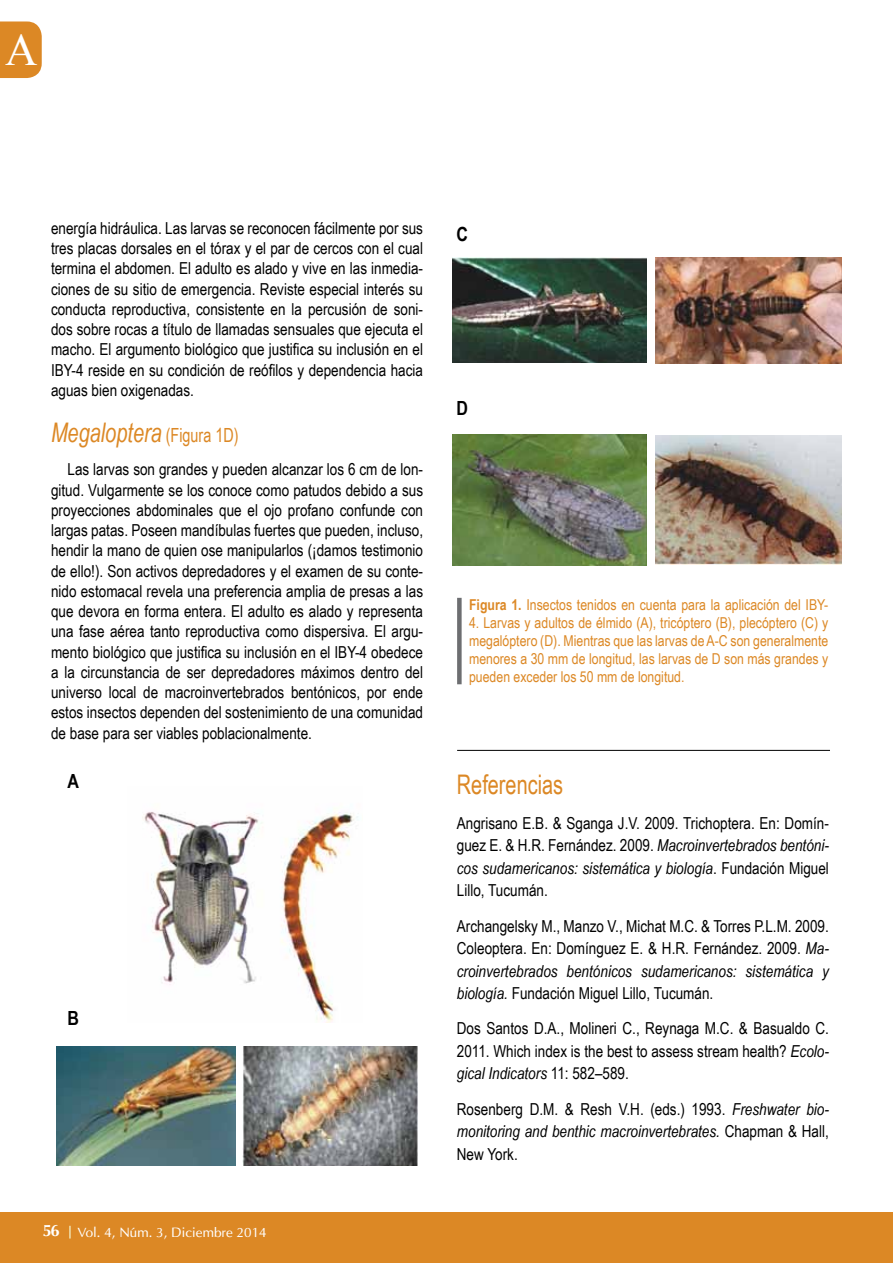
<style>
.page{position:relative;width:893px;height:1263px;background:#fff}
.page>*{position:absolute;margin:0;border:0;box-sizing:border-box;transform-origin:0 0}
.t1{font:45px "Times New Roman";color:#fff}
.t2{font:italic 27px "Arial Narrow";color:#dc8825;scale:.9 1}
.t3{font:27px "Arial Narrow";color:#dc8825;scale:.9 1}
.t4{font:700 19.5px "Arial Narrow";color:#000}
.t5{font:16.5px/20.2px "Arial Narrow";color:#000;text-align:justify}
.t6{font:15px/18px "Arial Narrow";color:#dc8825;text-align:justify}
.t7{font:13.5px "Optima";color:#fff}
.s1{font-style:normal;font-size:19.5px}
.s2{font-weight:700;font-size:16.5px}
.s3{font-weight:700}
.s4{font-style:italic}
</style>
<div class="page">
<div style="left:0;top:1213px;width:893px;height:50px;background:#dc8825"></div>
<svg style="left:0;top:21px;width:42px;height:57px;background:#dd8e30"></svg>
<div style="left:457px;top:598px;width:5px;height:86px;background:#6d6e71"></div>
<img style="left:142px;top:811px;width:216px;height:212px">
<img style="left:57px;top:1046px;width:178px;height:119px">
<img style="left:453px;top:258px;width:194px;height:105px">
<img style="left:453px;top:435px;width:194px;height:130px">
<img style="left:655px;top:436px;width:187px;height:128px">
<img style="left:655px;top:258px;width:187px;height:106px">
<img style="left:243px;top:1046px;width:174px;height:119px">
<hr style="left:457px;top:750px;width:373px;height:1px;background:#000">
<h1 class="t1" style="left:5px;top:20px;width:34px">A</h1>
<p class="t5" style="left:51px;top:217px;width:374px">energía hidráulica. Las larvas se reconocen fácilmente por sus tres placas dorsales en el tórax y el par de cercos con el cual termina el abdomen. El adulto es alado y vive en las inmedia&shy;ciones de su sitio de emergencia. Reviste especial interés su conducta reproductiva, consistente en la percusión de soni&shy;dos sobre rocas a título de llamadas sensuales que ejecuta el macho. El argumento biológico que justifica su inclusión en el IBY-4 reside en su condición de reófilos y dependencia hacia aguas bien oxigenadas.</p>
<h2 class="t2" style="left:51px;top:414px;width:210px">Megaloptera <span class="s1">(Figura 1D)</span></h2>
<p class="t5" style="left:51px;top:459px;width:374px;text-indent:16px">Las larvas son grandes y pueden alcanzar los 6 cm de lon&shy;gitud. Vulgarmente se los conoce como patudos debido a sus proyecciones abdominales que el ojo profano confunde con largas patas. Poseen mandíbulas fuertes que pueden, incluso, hendir la mano de quien ose manipularlos (¡damos testimonio de ello!). Son activos depredadores y el examen de su conte&shy;nido estomacal revela una preferencia amplia de presas a las que devora en forma entera. El adulto es alado y representa una fase aérea tanto reproductiva como dispersiva. El argu&shy;mento biológico que justifica su inclusión en el IBY-4 obedece a la circunstancia de ser depredadores máximos dentro del universo local de macroinvertebrados bentónicos, por ende estos insectos dependen del sostenimiento de una comunidad de base para ser viables poblacionalmente.</p>
<p class="t4" style="left:68px;top:766px;width:13px">A</p>
<p class="t4" style="left:68px;top:1003px;width:13px">B</p>
<p class="t7" style="left:43px;top:1224px;width:225px"><span class="s2">56</span> Vol. 4, Núm. 3, Diciembre 2014</p>
<p class="t4" style="left:457px;top:219px;width:13px">C</p>
<p class="t4" style="left:457px;top:393px;width:13px">D</p>
<p class="t6" style="left:469px;top:596px;width:361px"><span class="s3">Figura 1.</span> Insectos tenidos en cuenta para la aplicación del IBY-</p>
<p class="t6" style="left:469px;top:614px;width:361px">4. Larvas y adultos de élmido (A), tricóptero (B), plecóptero (C) y megalóptero (D). Mientras que las larvas de A-C son generalmente menores a 30 mm de longitud, las larvas de D son más grandes y pueden exceder los 50 mm de longitud.</p>
<h2 class="t3" style="left:457px;top:764px;width:120px">Referencias</h2>
<p class="t5" style="left:457px;top:811px;width:374px;line-height:22.5px">Angrisano E.B. &amp; Sganga J.V. 2009. Trichoptera. En: Domín&shy;guez E. &amp; H.R. Fernández. 2009. <span class="s4">Macroinvertebrados bentóni&shy;cos sudamericanos: sistemática y biología</span>. Fundación Miguel Lillo, Tucumán.</p>
<p class="t5" style="left:457px;top:914px;width:374px;line-height:22.5px">Archangelsky M., Manzo V., Michat M.C. &amp; Torres P.L.M. 2009.<br>Coleoptera. En: Domínguez E. &amp; H.R. Fernández. 2009. <span class="s4">Ma&shy;croinvertebrados bentónicos sudamericanos: sistemática y biología.</span> Fundación Miguel Lillo, Tucumán.</p>
<p class="t5" style="left:457px;top:1017px;width:374px;line-height:22.5px">Dos Santos D.A., Molineri C., Reynaga M.C. &amp; Basualdo C.<br>2011. Which index is the best to assess stream health? <span class="s4">Ecolo&shy;gical Indicators</span> 11: 582–589.</p>
<p class="t5" style="left:457px;top:1097px;width:374px;line-height:22.5px">Rosenberg D.M. &amp; Resh V.H. (eds.) 1993. <span class="s4">Freshwater bio&shy;monitoring and benthic macroinvertebrates.</span> Chapman &amp; Hall, New York.</p>
</div>
